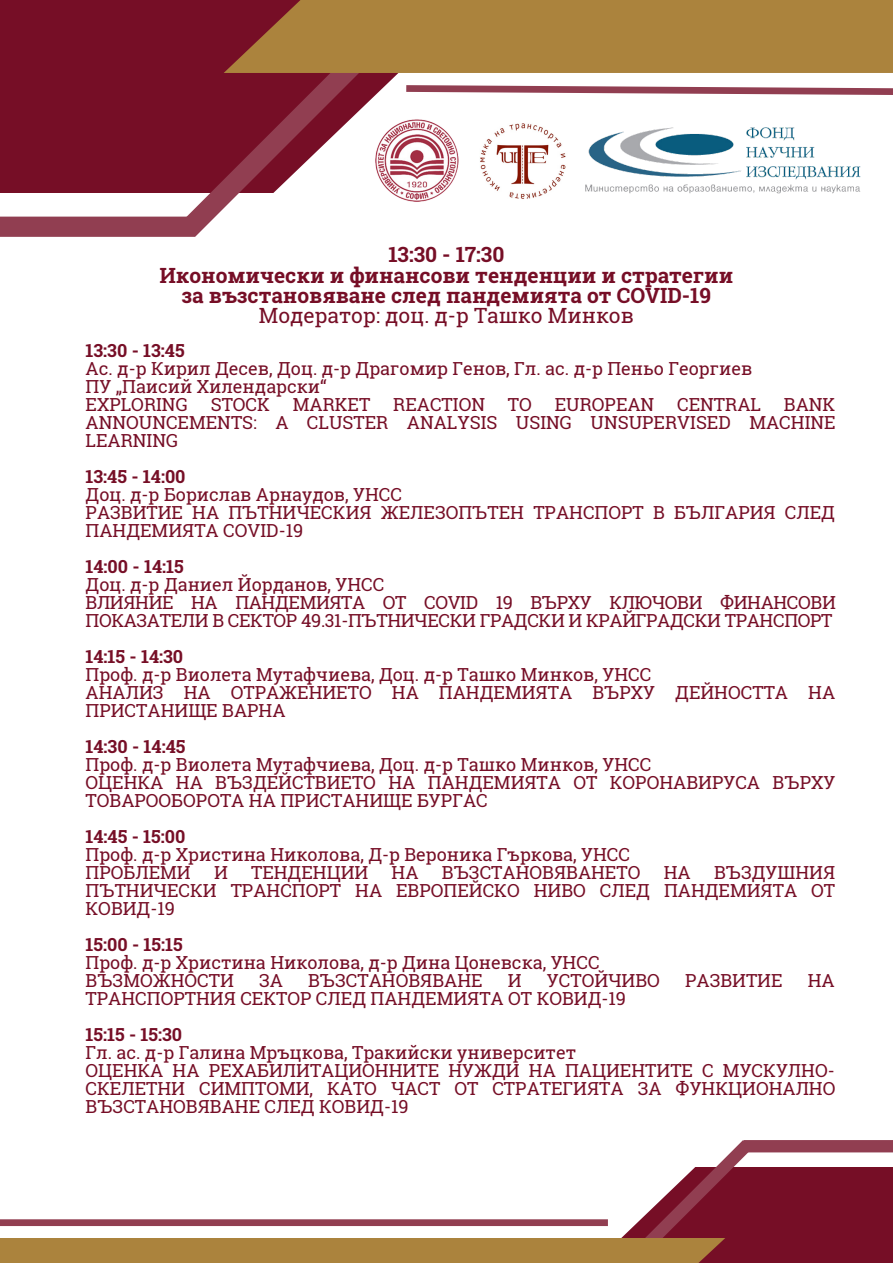
<style>
.page{position:relative;width:893px;height:1264px;background:#fff}
.page>*{position:absolute;margin:0;border:0;box-sizing:border-box;transform-origin:0 0}
.t1{font:700 21px/20.2px "Roboto Slab";color:#760e26;text-align:center}
.t2{font:21px "Roboto Slab";color:#760e26}
.t3{font:18px/18px "Roboto Slab";color:#760e26}
.t4{font:18px/18px "Roboto Slab";letter-spacing:-.02em;color:#760e26}
.t5{font:700 18px "Roboto Slab";color:#760e26}
</style>
<div class="page">
<div style="left:0;top:0;width:516px;height:193px;background:#760e26"></div>
<div style="left:547px;top:1166px;width:345px;height:96px;background:#760e26"></div>
<div style="left:0;top:217px;width:195px;height:20px;background:#913e51"></div>
<div style="left:743px;top:1140px;width:149px;height:12px;background:#913e51"></div>
<svg style="left:495px;top:82px;width:397px;height:17px"></svg>
<div style="left:0;top:1219px;width:608px;height:6px;background:#913e51"></div>
<svg style="left:159px;top:73px;width:336px;height:164px"></svg>
<svg style="left:560px;top:1140px;width:204px;height:97px"></svg>
<div style="left:224px;top:0;width:668px;height:73px;background:#ab833d"></div>
<div style="left:0;top:1237px;width:725px;height:25px;background:#ab833d"></div>
<img style="left:373px;top:117px;width:87px;height:87px">
<img style="left:479px;top:120px;width:87px;height:81px">
<img style="left:586px;top:127px;width:274px;height:67px">
<p class="t1" style="left:159px;top:244px;width:575px">13:30 - 17:30<br>Икономически и финансови тенденции и стратегии за възстановяване след пандемията от COVID-19</p>
<p class="t2" style="left:259px;top:301px;width:376px">Модератор: доц. д-р Ташко Минков</p>
<p class="t5" style="left:86px;top:338px;width:101px">13:30 - 13:45</p>
<p class="t3" style="left:86px;top:359px;width:668px">Ас. д-р Кирил Десев, Доц. д-р Драгомир Генов, Гл. ас. д-р Пеньо Георгиев<br>ПУ „Паисий Хилендарски“<br>EXPLORING</p>
<p class="t3" style="left:211px;top:395px;width:61px">STOCK</p>
<p class="t3" style="left:293px;top:395px;width:79px">MARKET</p>
<p class="t3" style="left:393px;top:395px;width:93px">REACTION</p>
<p class="t3" style="left:508px;top:395px;width:25px">TO</p>
<p class="t3" style="left:554px;top:395px;width:101px">EUROPEAN</p>
<p class="t3" style="left:677px;top:395px;width:85px">CENTRAL</p>
<p class="t3" style="left:86px;top:395px;width:751px;text-align:justify;text-indent:698px">BANK ANNOUNCEMENTS: A CLUSTER ANALYSIS USING UNSUPERVISED MACHINE LEARNING</p>
<p class="t5" style="left:86px;top:464px;width:101px">13:45 - 14:00</p>
<p class="t3" style="left:86px;top:485px;width:751px">Доц. д-р Борислав Арнаудов, УНСС<br>РАЗВИТИЕ НА ПЪТНИЧЕСКИЯ ЖЕЛЕЗОПЪТЕН ТРАНСПОРТ В БЪЛГАРИЯ СЛЕД<br>ПАНДЕМИЯТА COVID-19</p>
<p class="t5" style="left:86px;top:554px;width:100px">14:00 - 14:15</p>
<p class="t4" style="left:86px;top:575px;width:751px">Доц. д-р Даниел Йорданов, УНСС<br>ВЛИЯНИЕ НА ПАНДЕМИЯТА ОТ COVID 19 ВЪРХУ КЛЮЧОВИ ФИНАНСОВИ<br>ПОКАЗАТЕЛИ В СЕКТОР 49.31-ПЪТНИЧЕСКИ ГРАДСКИ И КРАЙГРАДСКИ ТРАНСПОРТ</p>
<p class="t5" style="left:86px;top:644px;width:99px">14:15 - 14:30</p>
<p class="t3" style="left:86px;top:665px;width:751px">Проф. д-р Виолета Мутафчиева, Доц. д-р Ташко Минков, УНСС<br>АНАЛИЗ НА ОТРАЖЕНИЕТО НА ПАНДЕМИЯТА ВЪРХУ ДЕЙНОСТТА НА<br>ПРИСТАНИЩЕ ВАРНА</p>
<p class="t5" style="left:86px;top:734px;width:101px">14:30 - 14:45</p>
<p class="t3" style="left:86px;top:755px;width:751px">Проф. д-р Виолета Мутафчиева, Доц. д-р Ташко Минков, УНСС<br>ОЦЕНКА НА ВЪЗДЕЙСТВИЕТО НА ПАНДЕМИЯТА ОТ КОРОНАВИРУСА ВЪРХУ<br>ТОВАРООБОРОТА НА ПРИСТАНИЩЕ БУРГАС</p>
<p class="t5" style="left:86px;top:824px;width:101px">14:45 - 15:00</p>
<p class="t3" style="left:86px;top:845px;width:546px">Проф. д-р Христина Николова, Д-р Вероника Гъркова, УНСС<br>ПРОБЛЕМИ</p>
<p class="t3" style="left:86px;top:863px;width:751px;text-align:justify;text-indent:628px">ВЪЗДУШНИЯ ПЪТНИЧЕСКИ ТРАНСПОРТ НА ЕВРОПЕЙСКО НИВО СЛЕД ПАНДЕМИЯТА ОТ КОВИД-19</p>
<p class="t5" style="left:86px;top:932px;width:99px">15:00 - 15:15</p>
<p class="t3" style="left:86px;top:953px;width:515px">Проф. д-р Христина Николова, д-р Дина Цоневска, УНСС<br>ВЪЗМОЖНОСТИ</p>
<p class="t3" style="left:214px;top:863px;width:15px">И</p>
<p class="t3" style="left:251px;top:863px;width:119px">ТЕНДЕНЦИИ</p>
<p class="t3" style="left:391px;top:863px;width:28px">НА</p>
<p class="t3" style="left:442px;top:863px;width:200px">ВЪЗСТАНОВЯВАНЕТО</p>
<p class="t3" style="left:663px;top:863px;width:28px">НА</p>
<p class="t3" style="left:259px;top:971px;width:25px">ЗА</p>
<p class="t3" style="left:308px;top:971px;width:176px">ВЪЗСТАНОВЯВАНЕ</p>
<p class="t3" style="left:508px;top:971px;width:15px">И</p>
<p class="t3" style="left:547px;top:971px;width:114px">УСТОЙЧИВО</p>
<p class="t3" style="left:685px;top:971px;width:99px">РАЗВИТИЕ</p>
<p class="t3" style="left:807px;top:971px;width:28px">НА</p>
<p class="t3" style="left:86px;top:989px;width:542px">ТРАНСПОРТНИЯ СЕКТОР СЛЕД ПАНДЕМИЯТА ОТ КОВИД-19</p>
<p class="t5" style="left:86px;top:1022px;width:98px">15:15 - 15:30</p>
<p class="t3" style="left:86px;top:1043px;width:751px">Гл. ас. д-р Галина Мръцкова, Тракийски университет<br>ОЦЕНКА НА РЕХАБИЛИТАЦИОННИТЕ НУЖДИ НА ПАЦИЕНТИТЕ С МУСКУЛНО-СКЕЛЕТНИ СИМПТОМИ, КАТО ЧАСТ ОТ СТРАТЕГИЯТА ЗА ФУНКЦИОНАЛНО ВЪЗСТАНОВЯВАНЕ СЛЕД КОВИД-19</p>
</div>
